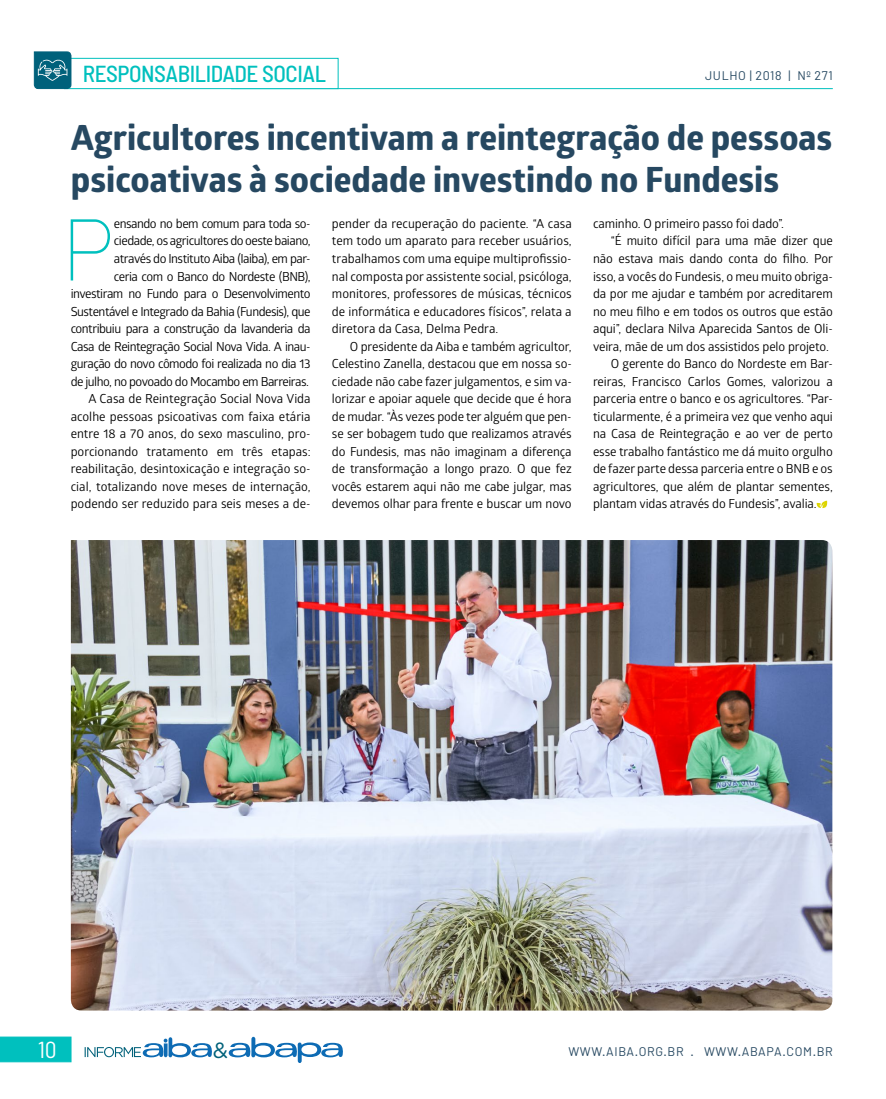
<style>
.page{position:relative;width:886px;height:1099px;background:#fff}
.page>*{position:absolute;margin:0;border:0;box-sizing:border-box;transform-origin:0 0}
.t1{font:200 88.62px "Kyrial Display Pro";color:#00c0be}
.t2{font:700 34.88px/41.8px "Globerx";color:#264861}
.t3{font:500 semi-condensed 23.12px "Barlow";letter-spacing:-.02em;color:#00c0be}
.t4{font:semi-condensed 23.12px "Barlow";color:#fff}
.t5{font:22px "Gotham Rounded";color:#00617a}
.t6{font:12.5px/17.5px "Glober";letter-spacing:-.01em;color:#000;text-align:justify}
.t7{font:12.5px/17.5px "Glober";letter-spacing:-.04em;color:#000;text-align:right}
.t8{font:12.5px "Barlow";letter-spacing:.05em;color:#264861}
</style>
<div class="page">
<svg style="left:0;top:1036px;width:71px;height:26px"></svg>
<hr style="left:231px;top:88px;width:602px;height:1px;background:#00c0be">
<svg style="left:229px;top:1036px;width:114px;height:27px"></svg>
<svg style="left:85px;top:1037px;width:127px;height:21px"></svg>
<div style="left:64px;top:58px;width:274px;height:31px;background:#fff;border:1px solid #00c0be"></div>
<svg style="left:34px;top:51px;width:38px;height:38px"></svg>
<img style="left:71px;top:540px;width:761px;height:470px">
<svg style="left:817px;top:500px;width:10px;height:8px"></svg>
<h3 class="t3" style="left:83px;top:59px;width:245px">RESPONSABILIDADE SOCIAL</h3>
<p class="t8" style="left:705px;top:68px;width:129px">JULHO | 2018 | Nº 271</p>
<h2 class="t2" style="left:71px;top:116px;width:763px">Agricultores incentivam a reintegração de pessoas psicoativas à sociedade investindo no Fundesis</h2>
<h1 class="t1" style="left:62px;top:187px;width:54px">P</h1>
<p class="t6" style="left:593px;top:214px;width:193px">caminho. O primeiro passo foi dado”.</p>
<p class="t6" style="left:611px;top:232px;width:224px">“É muito difícil para uma mãe dizer que</p>
<p class="t6" style="left:593px;top:249px;width:242px">não estava mais dando conta do filho. Por</p>
<p class="t6" style="left:593px;top:267px;width:241px">isso, a vocês do Fundesis, o meu muito obriga-</p>
<p class="t6" style="left:593px;top:284px;width:241px">da por me ajudar e também por acreditarem</p>
<p class="t6" style="left:593px;top:302px;width:241px">no meu filho e em todos os outros que estão</p>
<p class="t6" style="left:593px;top:319px;width:241px">aqui”, declara Nilva Aparecida Santos de Oli-</p>
<p class="t6" style="left:593px;top:337px;width:237px">veira, mãe de um dos assistidos pelo projeto.</p>
<p class="t6" style="left:611px;top:354px;width:224px">O gerente do Banco do Nordeste em Bar-</p>
<p class="t6" style="left:593px;top:372px;width:241px">reiras, Francisco Carlos Gomes, valorizou a</p>
<p class="t6" style="left:593px;top:389px;width:241px">parceria entre o banco e os agricultores. “Par-</p>
<p class="t6" style="left:593px;top:407px;width:241px">ticularmente, é a primeira vez que venho aqui</p>
<p class="t6" style="left:593px;top:424px;width:241px">na Casa de Reintegração e ao ver de perto</p>
<p class="t6" style="left:593px;top:442px;width:241px">esse trabalho fantástico me dá muito orgulho</p>
<p class="t6" style="left:593px;top:459px;width:241px">de fazer parte dessa parceria entre o BNB e os</p>
<p class="t6" style="left:593px;top:477px;width:241px">agricultores, que além de plantar sementes,</p>
<p class="t6" style="left:593px;top:494px;width:225px">plantam vidas através do Fundesis”, avalia.</p>
<p class="t7" style="left:71px;top:214px;width:241px">ensando no bem comum para toda so&shy;ciedade, os agricultores do oeste baiano,<br>através do Instituto Aiba (Iaiba), em par-<br>ceria com o Banco do Nordeste (BNB), investiram no Fundo para o Desenvolvimento Sustentável e Integrado da Bahia (Fundesis), que contribuiu para a construção da lavanderia da Casa de Reintegração Social Nova Vida. A inau&shy;guração do novo cômodo foi realizada no dia 13 de julho, no povoado do Mocambo em Barreiras.<br>A Casa de Reintegração Social Nova Vida acolhe pessoas psicoativas com faixa etária entre 18 a 70 anos, do sexo masculino, pro&shy;porcionando tratamento em três etapas: reabilitação, desintoxicação e integração so&shy;cial, totalizando nove meses de internação, podendo ser reduzido para seis meses a de-</p>
<p class="t6" style="left:332px;top:214px;width:241px">pender da recuperação do paciente. “A casa tem todo um aparato para receber usuários, trabalhamos com uma equipe multiprofissio&shy;nal composta por assistente social, psicóloga, monitores, professores de músicas, técnicos de informática e educadores físicos”, relata a diretora da Casa, Delma Pedra.</p>
<p class="t6" style="left:332px;top:337px;width:241px;text-indent:18px">O presidente da Aiba e também agricultor, Celestino Zanella, destacou que em nossa so&shy;ciedade não cabe fazer julgamentos, e sim va&shy;lorizar e apoiar aquele que decide que é hora de mudar. “Às vezes pode ter alguém que pen&shy;se ser bobagem tudo que realizamos através do Fundesis, mas não imaginam a diferença de transformação a longo prazo. O que fez vocês estarem aqui não me cabe julgar, mas devemos olhar para frente e buscar um novo</p>
<h3 class="t4" style="left:38px;top:1034px;width:20px">10</h3>
<h3 class="t5" style="left:213px;top:1036px;width:17px">&amp;</h3>
<p class="t8" style="left:568px;top:1043px;width:266px">WWW.AIBA.ORG.BR . WWW.ABAPA.COM.BR</p>
</div>
